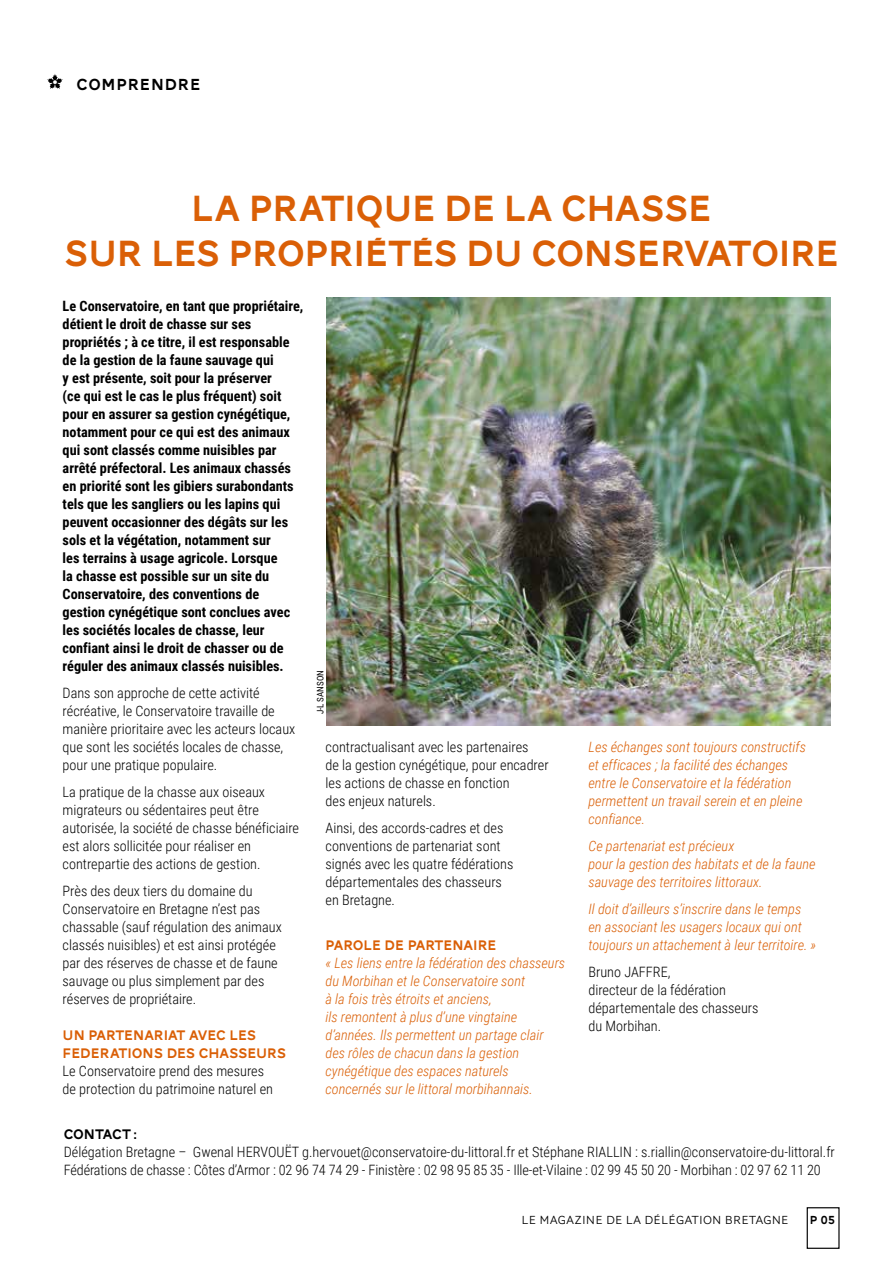
<style>
.page{position:relative;width:893px;height:1263px;background:#fff}
.page>*{position:absolute;margin:0;border:0;box-sizing:border-box;transform-origin:0 0}
.t1{font:37.5px/45px "AW Conqueror Carved One";letter-spacing:-.01em;color:#da5f06;text-align:center}
.t2{font:16.5px "AW Conqueror Carved One";letter-spacing:.05em;color:#000}
.t3{font:300 14.25px/18px "Roboto Condensed";color:#000}
.t4{font:700 14.25px/18px "Roboto Condensed";color:#000}
.t5{font:italic 300 14.25px/18px "Roboto Condensed";color:#da5f06}
.t6{font:14.25px/18px "AW Conqueror Carved One";color:#da5f06}
.t7{font:14.25px "AW Conqueror Carved One";letter-spacing:-.01em;color:#000}
.t8{font:300 12px "AW Conqueror Sans";letter-spacing:.01em;color:#000}
.t9{font:12px "AW Conqueror Carved One";color:#000}
.t10{font:9px "Roboto Condensed";color:#000}
</style>
<div class="page">
<svg style="left:47px;top:74px;width:16px;height:15px"></svg>
<div style="left:807px;top:1207px;width:33px;height:42px;border:1px solid #000"></div>
<img style="left:326px;top:298px;width:504px;height:427px">
<p class="t2" style="left:77px;top:77px;width:125px">COMPRENDRE</p>
<h1 class="t1" style="left:64px;top:189px;width:777px">LA PRATIQUE DE LA CHASSE<br>SUR LES PROPRIÉTÉS DU CONSERVATOIRE</h1>
<p class="t4" style="left:63px;top:297px;width:242px">Le Conservatoire, en tant que propriétaire, détient le droit de chasse sur ses propriétés ; à ce titre, il est responsable de la gestion de la faune sauvage qui<br>y est présente, soit pour la préserver<br>(ce qui est le cas le plus fréquent) soit pour en assurer sa gestion cynégétique, notamment pour ce qui est des animaux qui sont classés comme nuisibles par arrêté préfectoral. Les animaux chassés en priorité sont les gibiers surabondants tels que les sangliers ou les lapins qui peuvent occasionner des dégâts sur les sols et la végétation, notamment sur<br>les terrains à usage agricole. Lorsque<br>la chasse est possible sur un site du Conservatoire, des conventions de gestion cynégétique sont conclues avec les sociétés locales de chasse, leur confiant ainsi le droit de chasser ou de réguler des animaux classés nuisibles.</p>
<p class="t3" style="left:63px;top:684px;width:234px">Dans son approche de cette activité récréative, le Conservatoire travaille de manière prioritaire avec les acteurs locaux que sont les sociétés locales de chasse, pour une pratique populaire.</p>
<p class="t3" style="left:63px;top:783px;width:238px">La pratique de la chasse aux oiseaux migrateurs ou sédentaires peut être autorisée, la société de chasse bénéficiaire est alors sollicitée pour réaliser en contrepartie des actions de gestion.</p>
<p class="t3" style="left:63px;top:882px;width:221px">Près des deux tiers du domaine du Conservatoire en Bretagne n’est pas chassable (sauf régulation des animaux classés nuisibles) et est ainsi protégée par des réserves de chasse et de faune sauvage ou plus simplement par des réserves de propriétaire.</p>
<p class="t6" style="left:63px;top:1027px;width:225px">UN PARTENARIAT AVEC LES<br>FEDERATIONS DES CHASSEURS</p>
<p class="t3" style="left:63px;top:1062px;width:212px">Le Conservatoire prend des mesures de protection du patrimoine naturel en</p>
<p class="t10" style="left:314px;top:714px;width:45px;rotate:-90deg">J-L SANSON</p>
<p class="t3" style="left:326px;top:738px;width:225px">contractualisant avec les partenaires<br>de la gestion cynégétique, pour encadrer les actions de chasse en fonction<br>des enjeux naturels.</p>
<p class="t3" style="left:326px;top:819px;width:189px">Ainsi, des accords-cadres et des conventions de partenariat sont signés avec les quatre fédérations départementales des chasseurs en Bretagne.</p>
<p class="t6" style="left:326px;top:937px;width:172px">PAROLE DE PARTENAIRE</p>
<p class="t5" style="left:326px;top:953px;width:241px">« Les liens entre la fédération des chasseurs du Morbihan et le Conservatoire sont<br>à la fois très étroits et anciens,<br>ils remontent à plus d’une vingtaine d’années. Ils permettent un partage clair des rôles de chacun dans la gestion cynégétique des espaces naturels concernés sur le littoral morbihannais.</p>
<p class="t5" style="left:588px;top:737px;width:219px">Les échanges sont toujours constructifs et efficaces ; la facilité des échanges entre le Conservatoire et la fédération permettent un travail serein et en pleine confiance.</p>
<p class="t5" style="left:588px;top:836px;width:229px">Ce partenariat est précieux<br>pour la gestion des habitats et de la faune sauvage des territoires littoraux.</p>
<p class="t5" style="left:588px;top:899px;width:229px">Il doit d’ailleurs s’inscrire dans le temps en associant les usagers locaux qui ont toujours un attachement à leur territoire. »</p>
<p class="t3" style="left:588px;top:962px;width:172px">Bruno JAFFRE,<br>directeur de la fédération départementale des chasseurs du Morbihan.</p>
<p class="t7" style="left:64px;top:1128px;width:75px">CONTACT :</p>
<p class="t3" style="left:64px;top:1143px;width:773px">Délégation Bretagne – Gwenal HERVOUËT g.hervouet@conservatoire-du-littoral.fr et Stéphane RIALLIN : s.riallin@conservatoire-du-littoral.fr<br>Fédérations de chasse : Côtes d’Armor : 02 96 74 74 29 - Finistère : 02 98 95 85 35 - Ille-et-Vilaine : 02 99 45 50 20 - Morbihan : 02 97 62 11 20</p>
<p class="t8" style="left:521px;top:1210px;width:269px">LE MAGAZINE DE LA DÉLÉGATION BRETAGNE</p>
<p class="t9" style="left:810px;top:1214px;width:26px">P 05</p>
</div>
